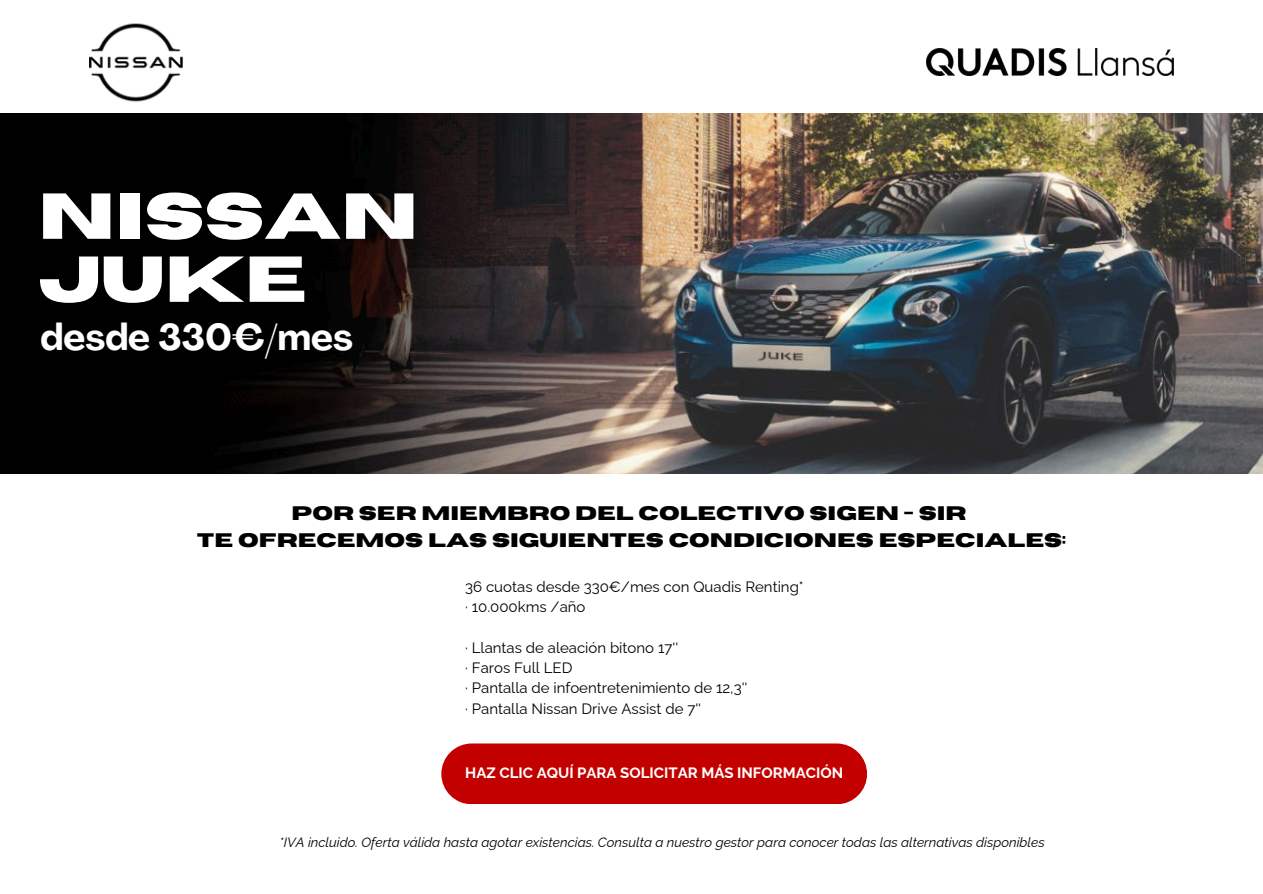
<style>
.page{position:relative;width:1263px;height:894px;background:#fff}
.page>*{position:absolute;margin:0;border:0;box-sizing:border-box;transform-origin:0 0}
.t1{font:700 64.65px/63px "Horizon";color:#fff}
.t2{font:700 36.9px "Agrandir";color:#fff}
.t3{font:700 19.5px/27px "Horizon";color:#000;text-align:center}
.t4{font:15px/20.2px "Raleway";color:#000}
.t5{font:700 15px "Raleway";color:#fff}
.t6{font:italic 13.5px "Raleway";color:#000}
</style>
<div class="page">
<img style="left:0;top:114px;width:1263px;height:359px">
<img style="left:927px;top:48px;width:246px;height:27px">
<img style="left:89px;top:23px;width:94px;height:94px">
<div style="left:441px;top:743px;width:426px;height:61px;background:#c30000;border-radius:30px"></div>
<p class="t1" style="left:38px;top:187px;width:382px">NISSAN<br>JUKE</p>
<h2 class="t2" style="left:41px;top:322px;width:314px">desde 330€/mes</h2>
<h5 class="t3" style="left:197px;top:500px;width:870px">POR SER MIEMBRO DEL COLECTIVO SIGEN - SIR<br>TE OFRECEMOS LAS SIGUIENTES CONDICIONES ESPECIALES:</h5>
<h3 class="t4" style="left:465px;top:576px;width:340px">36 cuotas desde 330€/mes con Quadis Renting* · 10.000kms /año</h3>
<h5 class="t4" style="left:465px;top:637px;width:284px">· Llantas de aleación bitono 17''<br>· Faros Full LED<br>· Pantalla de infoentretenimiento de 12,3'' · Pantalla Nissan Drive Assist de 7''</h5>
<h4 class="t5" style="left:465px;top:764px;width:380px">HAZ CLIC AQUÍ PARA SOLICITAR MÁS INFORMACIÓN</h4>
<p class="t6" style="left:280px;top:833px;width:767px">*IVA incluido. Oferta válida hasta agotar existencias. Consulta a nuestro gestor para conocer todas las alternativas disponibles</p>
</div>
